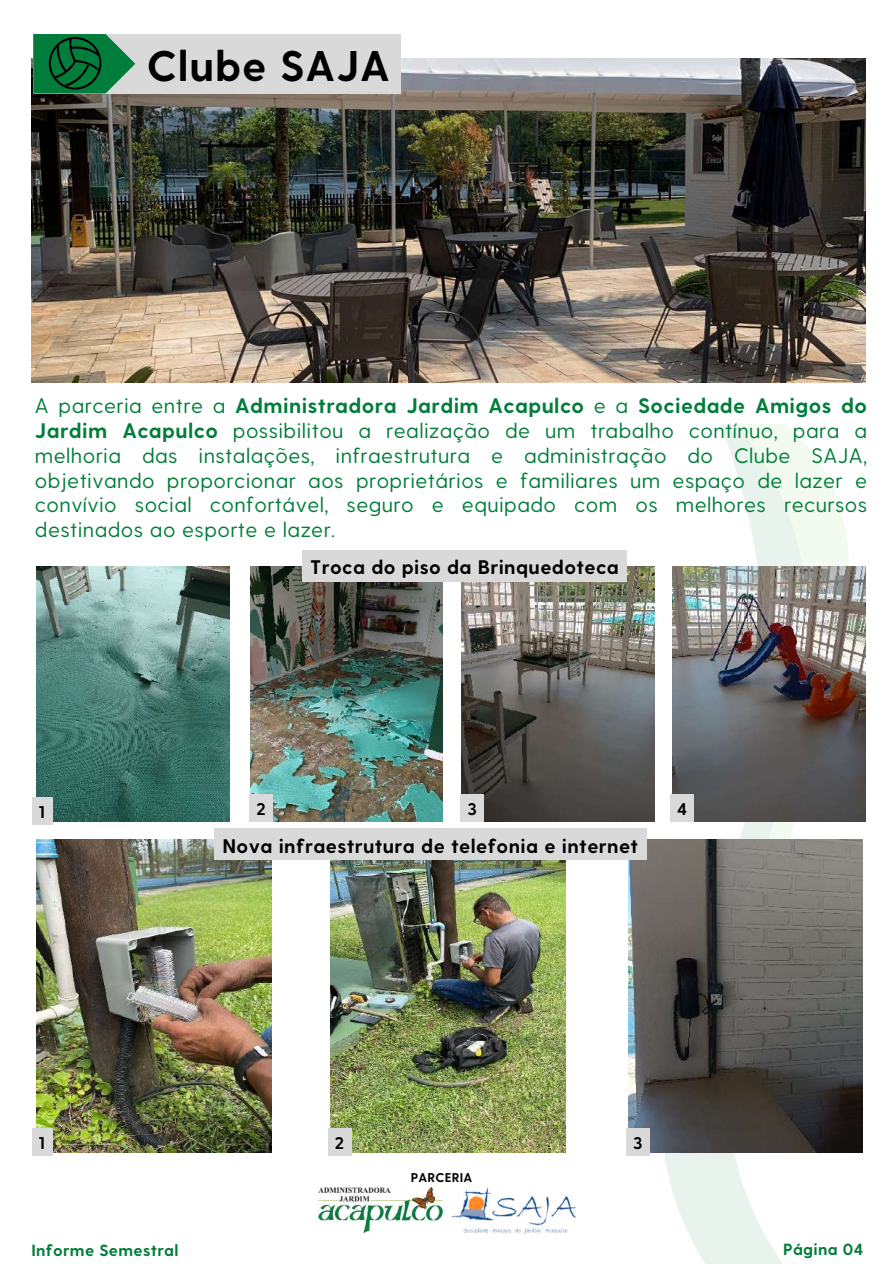
<style>
.page{position:relative;width:894px;height:1264px;background:#fff}
.page>*{position:absolute;margin:0;border:0;box-sizing:border-box;transform-origin:0 0}
.t1{font:700 42.9px "Greycliff CF";letter-spacing:.02em;color:#000}
.t2{font:21px/24.8px "Greycliff CF";letter-spacing:.02em;color:#007d3a;text-align:justify}
.t3{font:700 19.65px "Greycliff CF";letter-spacing:.02em;color:#000}
.t4{font:700 16.95px "Greycliff CF";color:#000}
.t5{font:700 16.2px "Greycliff CF";letter-spacing:.02em;color:#007d3a}
.t6{font:700 12.75px "Greycliff CF";letter-spacing:.02em;color:#000}
.s1{font-weight:700}
</style>
<div class="page">
<img style="left:37px;top:566px;width:192px;height:255px">
<img style="left:250px;top:566px;width:192px;height:255px">
<img style="left:319px;top:1187px;width:123px;height:46px">
<svg style="left:660px;top:821px;width:189px;height:442px"></svg>
<svg style="left:709px;top:424px;width:140px;height:415px"></svg>
<img style="left:451px;top:1187px;width:124px;height:46px">
<img style="left:32px;top:58px;width:832px;height:324px">
<div style="left:33px;top:34px;width:368px;height:59px;background:#d9d9d9"></div>
<svg style="left:33px;top:34px;width:102px;height:59px;background:#1f7c4a"></svg>
<img style="left:461px;top:566px;width:192px;height:255px">
<img style="left:672px;top:566px;width:192px;height:255px">
<div style="left:302px;top:550px;width:325px;height:31px;background:#d9d9d9"></div>
<img style="left:331px;top:860px;width:234px;height:292px">
<img style="left:628px;top:839px;width:234px;height:313px">
<img style="left:37px;top:839px;width:234px;height:313px">
<div style="left:214px;top:828px;width:432px;height:32px;background:#d9d9d9"></div>
<div style="left:32px;top:797px;width:20px;height:27px;background:#d9d9d9"></div>
<div style="left:249px;top:794px;width:24px;height:27px;background:#d9d9d9"></div>
<div style="left:460px;top:794px;width:24px;height:27px;background:#d9d9d9"></div>
<div style="left:670px;top:794px;width:24px;height:27px;background:#d9d9d9"></div>
<div style="left:32px;top:1128px;width:20px;height:27px;background:#d9d9d9"></div>
<div style="left:328px;top:1128px;width:23px;height:27px;background:#d9d9d9"></div>
<div style="left:626px;top:1128px;width:23px;height:27px;background:#d9d9d9"></div>
<h1 class="t1" style="left:147px;top:37px;width:245px">Clube SAJA</h1>
<p class="t2" style="left:35px;top:392px;width:833px">A parceria entre a <span class="s1">Administradora Jardim Acapulco</span> e a <span class="s1">Sociedade Amigos do Jardim Acapulco</span> possibilitou a realização de um trabalho contínuo, para a melhoria das instalações, infraestrutura e administração do Clube SAJA, objetivando proporcionar aos proprietários e familiares um espaço de lazer e convívio social confortável, seguro e equipado com os melhores recursos destinados ao esporte e lazer.</p>
<p class="t3" style="left:310px;top:554px;width:310px">Troca do piso da Brinquedoteca</p>
<p class="t4" style="left:39px;top:800px;width:8px">1</p>
<p class="t4" style="left:256px;top:797px;width:11px">2</p>
<p class="t4" style="left:467px;top:797px;width:11px">3</p>
<p class="t4" style="left:677px;top:797px;width:12px">4</p>
<p class="t3" style="left:222px;top:832px;width:417px">Nova infraestrutura de telefonia e internet</p>
<p class="t4" style="left:39px;top:1131px;width:8px">1</p>
<p class="t4" style="left:335px;top:1131px;width:11px">2</p>
<p class="t4" style="left:632px;top:1131px;width:11px">3</p>
<p class="t6" style="left:411px;top:1169px;width:63px">PARCERIA</p>
<p class="t5" style="left:31px;top:1239px;width:149px">Informe Semestral</p>
<p class="t5" style="left:783px;top:1238px;width:81px">Página 04</p>
</div>
